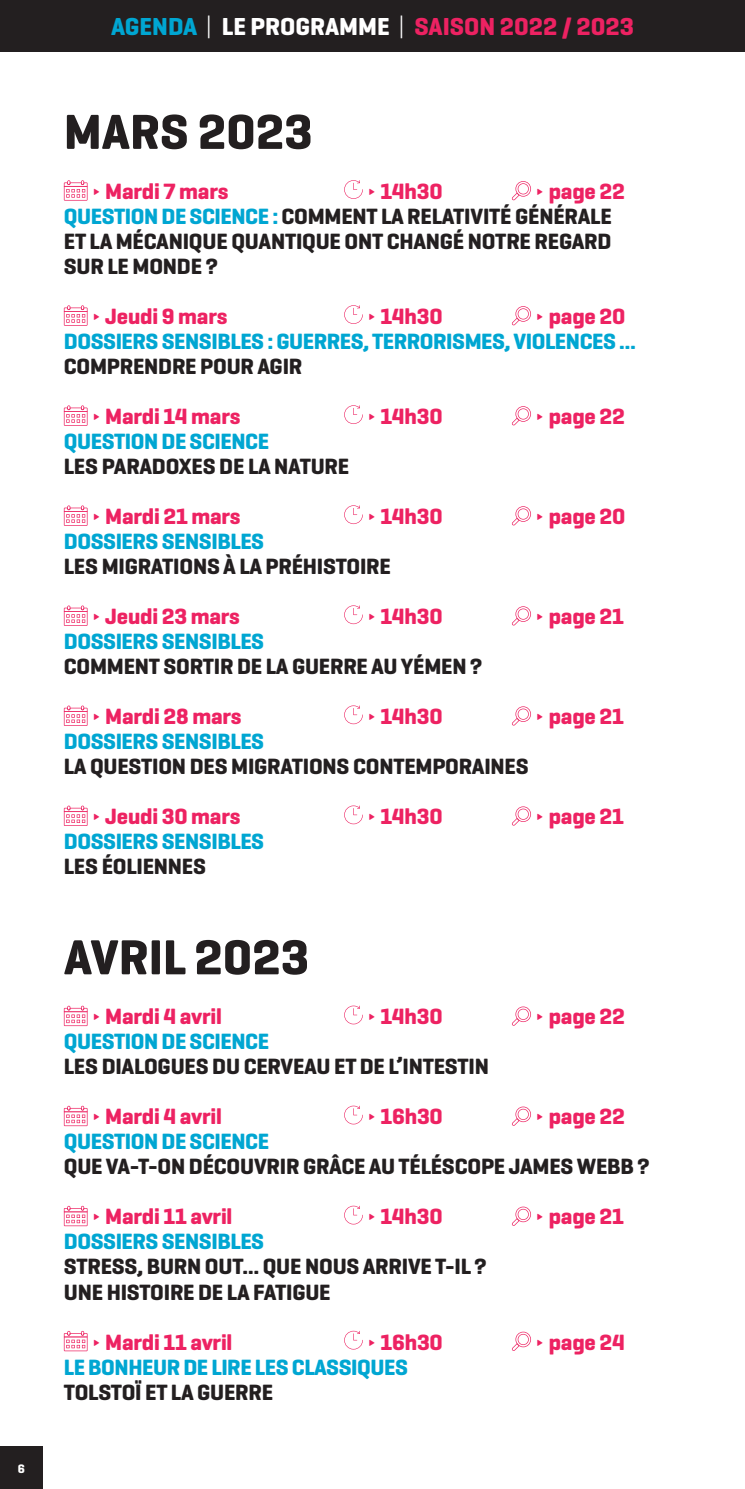
<style>
.page{position:relative;width:745px;height:1489px;background:#fff}
.page>*{position:absolute;margin:0;border:0;box-sizing:border-box;transform-origin:0 0}
.t1{font:700 50px "Geogrotesque";color:#231f20}
.t2{font:700 25px "Geogrotesque";color:#ed2262}
.t3{font:700 22.5px/25px "Geogrotesque";letter-spacing:-.01em;color:#231f20}
.t4{font:700 22.5px "Geogrotesque";letter-spacing:-.01em;color:#ed2262}
.t5{font:700 22.5px/25px "Geogrotesque";letter-spacing:-.02em;color:#00a6d2}
.t6{font:700 12.5px "Geogrotesque";color:#fff}
.s1{color:#00a6d2}
.s2{font-weight:300;color:#fff}
.s3{color:#fff}
.s4{font-weight:400}
.s5{font-weight:400;color:#ed2262}
.s6{color:#ed2262}
</style>
<div class="page">
<div style="left:0;top:0;width:744px;height:52px;background:#231f20"></div>
<svg style="left:64px;top:180px;width:23px;height:21px"></svg>
<svg style="left:344px;top:180px;width:18px;height:19px"></svg>
<svg style="left:511px;top:181px;width:19px;height:19px"></svg>
<svg style="left:64px;top:305px;width:23px;height:21px"></svg>
<svg style="left:344px;top:305px;width:18px;height:19px"></svg>
<svg style="left:511px;top:306px;width:19px;height:19px"></svg>
<svg style="left:64px;top:405px;width:23px;height:21px"></svg>
<svg style="left:344px;top:405px;width:18px;height:19px"></svg>
<svg style="left:511px;top:406px;width:19px;height:19px"></svg>
<svg style="left:64px;top:505px;width:23px;height:21px"></svg>
<svg style="left:344px;top:505px;width:18px;height:19px"></svg>
<svg style="left:511px;top:506px;width:19px;height:19px"></svg>
<svg style="left:64px;top:605px;width:23px;height:21px"></svg>
<svg style="left:344px;top:605px;width:18px;height:19px"></svg>
<svg style="left:511px;top:606px;width:19px;height:19px"></svg>
<svg style="left:64px;top:705px;width:23px;height:21px"></svg>
<svg style="left:344px;top:705px;width:18px;height:19px"></svg>
<svg style="left:511px;top:706px;width:19px;height:19px"></svg>
<svg style="left:64px;top:805px;width:23px;height:21px"></svg>
<svg style="left:344px;top:805px;width:18px;height:19px"></svg>
<svg style="left:511px;top:806px;width:19px;height:19px"></svg>
<svg style="left:64px;top:1005px;width:23px;height:21px"></svg>
<svg style="left:344px;top:1005px;width:18px;height:19px"></svg>
<svg style="left:511px;top:1006px;width:19px;height:19px"></svg>
<svg style="left:64px;top:1105px;width:23px;height:21px"></svg>
<svg style="left:344px;top:1105px;width:18px;height:19px"></svg>
<svg style="left:512px;top:1106px;width:18px;height:19px"></svg>
<svg style="left:64px;top:1205px;width:23px;height:21px"></svg>
<svg style="left:344px;top:1205px;width:18px;height:19px"></svg>
<svg style="left:512px;top:1206px;width:18px;height:19px"></svg>
<svg style="left:64px;top:1330px;width:23px;height:21px"></svg>
<svg style="left:344px;top:1330px;width:18px;height:19px"></svg>
<svg style="left:511px;top:1331px;width:19px;height:19px"></svg>
<div style="left:0;top:1446px;width:43px;height:42px;background:#231f20"></div>
<p class="t6" style="left:18px;top:1460px;width:9px">6</p>
<p class="t2" style="left:111px;top:11px;width:524px"><span class="s1">AGENDA</span> <span class="s2">|</span> <span class="s3">LE PROGRAMME</span> <span class="s2">|</span> SAISON 2022 / 2023</p>
<h1 class="t1" style="left:64px;top:101px;width:250px">MARS 2023</h1>
<p class="t4" style="left:92px;top:177px;width:138px"><span class="s4">∂</span> Mardi 7 mars</p>
<p class="t4" style="left:367px;top:177px;width:77px"><span class="s4">∂</span> 14h30</p>
<p class="t3" style="left:64px;top:179px;width:562px;text-indent:471px"><span class="s5">∂</span> <span class="s6">page 22<br></span><span class="s1">QUESTION DE SCIENCE :</span> COMMENT LA RELATIVITÉ GÉNÉRALE<br>ET LA MÉCANIQUE QUANTIQUE ONT CHANGÉ NOTRE REGARD<br>SUR LE MONDE ?</p>
<p class="t4" style="left:92px;top:302px;width:137px"><span class="s4">∂</span> Jeudi 9 mars</p>
<p class="t4" style="left:367px;top:302px;width:77px"><span class="s4">∂</span> 14h30</p>
<p class="t5" style="left:64px;top:304px;width:573px;text-indent:471px"><span class="s5">∂</span> <span class="s6">page 20<br></span>DOSSIERS SENSIBLES : GUERRES, TERRORISMES, VIOLENCES …</p>
<p class="t3" style="left:64px;top:354px;width:240px">COMPRENDRE POUR AGIR</p>
<p class="t4" style="left:92px;top:402px;width:150px"><span class="s4">∂</span> Mardi 14 mars</p>
<p class="t4" style="left:367px;top:402px;width:77px"><span class="s4">∂</span> 14h30</p>
<p class="t4" style="left:535px;top:402px;width:91px"><span class="s4">∂</span> page 22</p>
<p class="t5" style="left:64px;top:429px;width:207px">QUESTION DE SCIENCE</p>
<p class="t3" style="left:64px;top:454px;width:287px">LES PARADOXES DE LA NATURE</p>
<p class="t4" style="left:92px;top:502px;width:150px"><span class="s4">∂</span> Mardi 21 mars</p>
<p class="t4" style="left:367px;top:502px;width:77px"><span class="s4">∂</span> 14h30</p>
<p class="t4" style="left:535px;top:502px;width:91px"><span class="s4">∂</span> page 20</p>
<p class="t5" style="left:64px;top:529px;width:202px">DOSSIERS SENSIBLES</p>
<p class="t3" style="left:64px;top:554px;width:328px">LES MIGRATIONS À LA PRÉHISTOIRE</p>
<p class="t4" style="left:92px;top:602px;width:149px"><span class="s4">∂</span> Jeudi 23 mars</p>
<p class="t4" style="left:367px;top:602px;width:77px"><span class="s4">∂</span> 14h30</p>
<p class="t4" style="left:535px;top:602px;width:90px"><span class="s4">∂</span> page 21</p>
<p class="t5" style="left:64px;top:629px;width:202px">DOSSIERS SENSIBLES</p>
<p class="t3" style="left:64px;top:654px;width:419px">COMMENT SORTIR DE LA GUERRE AU YÉMEN ?</p>
<p class="t4" style="left:92px;top:702px;width:151px"><span class="s4">∂</span> Mardi 28 mars</p>
<p class="t4" style="left:367px;top:702px;width:77px"><span class="s4">∂</span> 14h30</p>
<p class="t4" style="left:535px;top:702px;width:90px"><span class="s4">∂</span> page 21</p>
<p class="t5" style="left:64px;top:729px;width:202px">DOSSIERS SENSIBLES</p>
<p class="t3" style="left:64px;top:754px;width:466px">LA QUESTION DES MIGRATIONS CONTEMPORAINES</p>
<p class="t4" style="left:92px;top:802px;width:150px"><span class="s4">∂</span> Jeudi 30 mars</p>
<p class="t4" style="left:367px;top:802px;width:77px"><span class="s4">∂</span> 14h30</p>
<p class="t4" style="left:535px;top:802px;width:90px"><span class="s4">∂</span> page 21</p>
<p class="t5" style="left:64px;top:829px;width:202px">DOSSIERS SENSIBLES</p>
<p class="t3" style="left:64px;top:854px;width:144px">LES ÉOLIENNES</p>
<h1 class="t1" style="left:64px;top:926px;width:247px">AVRIL 2023</h1>
<p class="t4" style="left:92px;top:1002px;width:131px"><span class="s4">∂</span> Mardi 4 avril</p>
<p class="t4" style="left:367px;top:1002px;width:77px"><span class="s4">∂</span> 14h30</p>
<p class="t4" style="left:535px;top:1002px;width:91px"><span class="s4">∂</span> page 22</p>
<p class="t5" style="left:64px;top:1029px;width:207px">QUESTION DE SCIENCE</p>
<p class="t3" style="left:64px;top:1054px;width:426px">LES DIALOGUES DU CERVEAU ET DE L’INTESTIN</p>
<p class="t4" style="left:92px;top:1102px;width:131px"><span class="s4">∂</span> Mardi 4 avril</p>
<p class="t4" style="left:367px;top:1102px;width:77px"><span class="s4">∂</span> 16h30</p>
<p class="t4" style="left:535px;top:1102px;width:91px"><span class="s4">∂</span> page 22</p>
<p class="t5" style="left:64px;top:1129px;width:207px">QUESTION DE SCIENCE</p>
<p class="t3" style="left:64px;top:1154px;width:586px">QUE VA-T-ON DÉCOUVRIR GRÂCE AU TÉLÉSCOPE JAMES WEBB ?</p>
<p class="t4" style="left:92px;top:1202px;width:142px"><span class="s4">∂</span> Mardi 11 avril</p>
<p class="t4" style="left:367px;top:1202px;width:77px"><span class="s4">∂</span> 14h30</p>
<p class="t4" style="left:535px;top:1202px;width:90px"><span class="s4">∂</span> page 21</p>
<p class="t5" style="left:64px;top:1229px;width:202px">DOSSIERS SENSIBLES</p>
<p class="t3" style="left:64px;top:1254px;width:424px">STRESS, BURN OUT… QUE NOUS ARRIVE T-IL ?<br>UNE HISTOIRE DE LA FATIGUE</p>
<p class="t4" style="left:92px;top:1327px;width:142px"><span class="s4">∂</span> Mardi 11 avril</p>
<p class="t4" style="left:367px;top:1327px;width:77px"><span class="s4">∂</span> 16h30</p>
<p class="t4" style="left:535px;top:1327px;width:91px"><span class="s4">∂</span> page 24</p>
<p class="t5" style="left:64px;top:1354px;width:345px">LE BONHEUR DE LIRE LES CLASSIQUES</p>
<p class="t3" style="left:64px;top:1379px;width:211px">TOLSTOÏ ET LA GUERRE</p>
</div>
